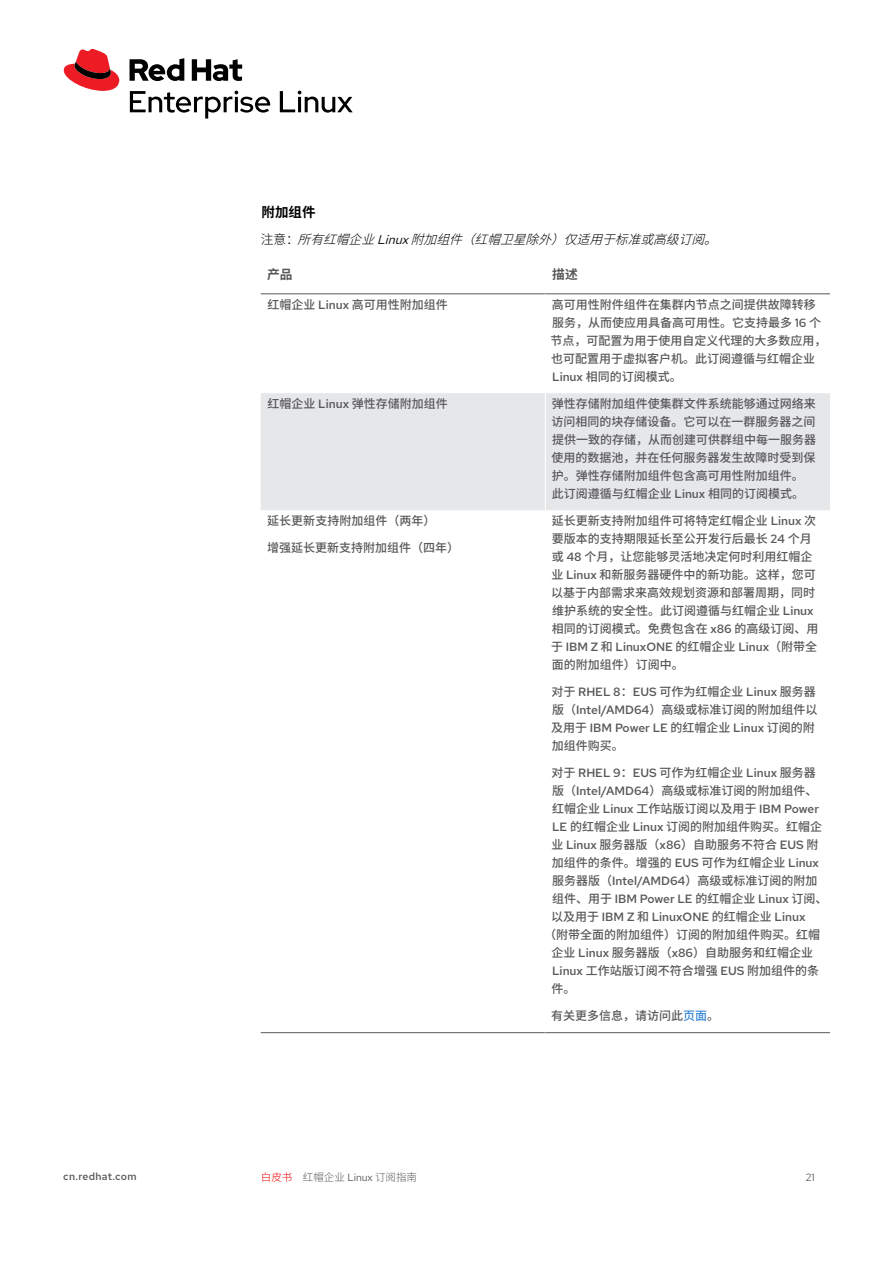
<style>
.page{position:relative;width:893px;height:1263px;background:#fff}
.page>*{position:absolute;margin:0;border:0;box-sizing:border-box;transform-origin:0 0}
.t1{font:700 13.5px "Noto Sans SC";color:#000}
.t2{font:italic 300 12.75px "Noto Sans SC";color:#000}
.t3{font:700 12.75px "Noto Sans SC";color:#58585b}
.t4{font:500 12px/18px "Noto Sans SC";color:#58585b}
.t5{font:500 12px/18px "Red Hat Text";color:#58585b}
.t6{font:300 10.5px "Noto Sans SC";color:#58585b}
.t7{font:500 10.5px "Red Hat Text";letter-spacing:.025em;color:#58585b}
.t8{font:10.5px "Red Hat Text";color:#58585b}
.s1{font-style:normal}
.s2{font-family:"Red Hat Text";font-weight:400}
.s3{font-family:"Red Hat Text"}
.s4{font-family:"Noto Sans SC"}
.s5{color:#3385d6}
.s6{color:#e00}
</style>
<div class="page">
<div style="left:261px;top:393px;width:569px;height:117px;background:#e6e7e8"></div>
<hr style="left:261px;top:293px;width:284px;height:1px;background:#58585b">
<hr style="left:545px;top:293px;width:285px;height:1px;background:#58585b">
<hr style="left:261px;top:1032px;width:284px;height:1px;background:#58585b">
<hr style="left:545px;top:1032px;width:285px;height:1px;background:#58585b">
<hr style="left:545px;top:393px;width:1px;height:117px;background:#fff">
<svg style="left:130px;top:91px;width:140px;height:28px"></svg>
<svg style="left:280px;top:91px;width:73px;height:22px"></svg>
<svg style="left:64px;top:49px;width:55px;height:42px"></svg>
<svg style="left:130px;top:58px;width:112px;height:23px"></svg>
<p class="t1" style="left:261px;top:204px;width:55px">附加组件</p>
<p class="t2" style="left:261px;top:232px;width:467px"><span class="s1">注意：</span>所有红帽企业<span class="s2">L i n u x</span>附加组件（红帽卫星除外）仅适用于标准或高级订阅。</p>
<p class="t3" style="left:267px;top:267px;width:27px">产品</p>
<p class="t3" style="left:552px;top:267px;width:27px">描述</p>
<p class="t4" style="left:268px;top:296px;width:182px">红帽企业 <span class="s3">Linux</span> 高可用性附加组件</p>
<p class="t4" style="left:550px;top:296px;width:277px">高可用性附件组件在集群内节点之间提供故障转移服务，从而使应用具备高可用性。它支持最多 <span class="s3">16</span> 个节点，可配置为用于使用自定义代理的大多数应用，也可配置用于虚拟客户机。此订阅遵循与红帽企业<br><span class="s3">Linux</span> 相同的订阅模式。</p>
<p class="t4" style="left:268px;top:395px;width:182px">红帽企业 <span class="s3">Linux</span> 弹性存储附加组件</p>
<p class="t4" style="left:551px;top:395px;width:266px">弹性存储附加组件使集群文件系统能够通过网络来访问相同的块存储设备。它可以在一群服务器之间提供一致的存储，从而创建可供群组中每一服务器使用的数据池，并在任何服务器发生故障时受到保护。弹性存储附加组件包含高可用性附加组件。此订阅遵循与红帽企业 <span class="s3">Linux</span> 相同的订阅模式。</p>
<p class="t4" style="left:267px;top:512px;width:169px">延长更新支持附加组件（两年）</p>
<p class="t4" style="left:267px;top:539px;width:194px">增强延长更新支持附加组件（四年）</p>
<p class="t4" style="left:551px;top:512px;width:269px">延长更新支持附加组件可将特定红帽企业 <span class="s3">Linux</span> 次要版本的支持期限延长至公开发行后最长 <span class="s3">24</span> 个月或 <span class="s3">48</span> 个月，让您能够灵活地决定何时利用红帽企业 <span class="s3">Linux</span> 和新服务器硬件中的新功能。这样，您可以基于内部需求来高效规划资源和部署周期，同时维护系统的安全性。此订阅遵循与红帽企业 <span class="s3">Linux</span>相同的订阅模式。免费包含在 <span class="s3">x86</span> 的高级订阅、用</p>
<p class="t5" style="left:551px;top:638px;width:268px"><span class="s4">于</span> IBM Z <span class="s4">和</span> LinuxONE <span class="s4">的红帽企业</span> Linux<span class="s4">（附带全</span></p>
<p class="t4" style="left:552px;top:656px;width:133px">面的附加组件）订阅中。</p>
<p class="t4" style="left:552px;top:683px;width:267px">对于 <span class="s3">RHEL 8</span>：<span class="s3">EUS</span> 可作为红帽企业 <span class="s3">Linux</span> 服务器版（<span class="s3">Intel/AMD64</span>）高级或标准订阅的附加组件以</p>
<p class="t5" style="left:551px;top:719px;width:265px"><span class="s4">及用于</span> IBM Power LE <span class="s4">的红帽企业</span> Linux <span class="s4">订阅的附</span></p>
<p class="t4" style="left:552px;top:737px;width:73px">加组件购买。</p>
<p class="t4" style="left:551px;top:764px;width:272px">对于 <span class="s3">RHEL 9</span>：<span class="s3">EUS</span> 可作为红帽企业 <span class="s3">Linux</span> 服务器版（<span class="s3">Intel/AMD64</span>）高级或标准订阅的附加组件、红帽企业 <span class="s3">Linux</span> 工作站版订阅以及用于 <span class="s3">IBM Power<br>LE</span> 的红帽企业 <span class="s3">Linux</span> 订阅的附加组件购买。红帽企业 <span class="s3">Linux</span> 服务器版（<span class="s3">x86</span>）自助服务不符合 <span class="s3">EUS</span> 附加组件的条件。增强的 <span class="s3">EUS</span> 可作为红帽企业 <span class="s3">Linux</span>服务器版（<span class="s3">Intel/AMD64</span>）高级或标准订阅的附加</p>
<p class="t5" style="left:551px;top:890px;width:278px"><span class="s4">组件、用于</span> IBM Power LE <span class="s4">的红帽企业</span> Linux <span class="s4">订阅、以及用于</span> IBM Z <span class="s4">和</span> LinuxONE <span class="s4">的红帽企业</span> Linux</p>
<p class="t4" style="left:551px;top:926px;width:270px;text-indent:-7px">（附带全面的附加组件）订阅的附加组件购买。红帽企业 <span class="s3">Linux</span> 服务器版（<span class="s3">x86</span>）自助服务和红帽企业<br><span class="s3">Linux</span> 工作站版订阅不符合增强 <span class="s3">EUS</span> 附加组件的条件。</p>
<p class="t4" style="left:551px;top:1007px;width:169px">有关更多信息，请访问此<span class="s5">页面</span>。</p>
<p class="t7" style="left:63px;top:1170px;width:75px">cn.redhat.com</p>
<p class="t6" style="left:261px;top:1171px;width:158px"><span class="s6">白皮书</span> 红帽企业 <span class="s2">Linux</span> 订阅指南</p>
<p class="t8" style="left:806px;top:1170px;width:10px">21</p>
</div>
